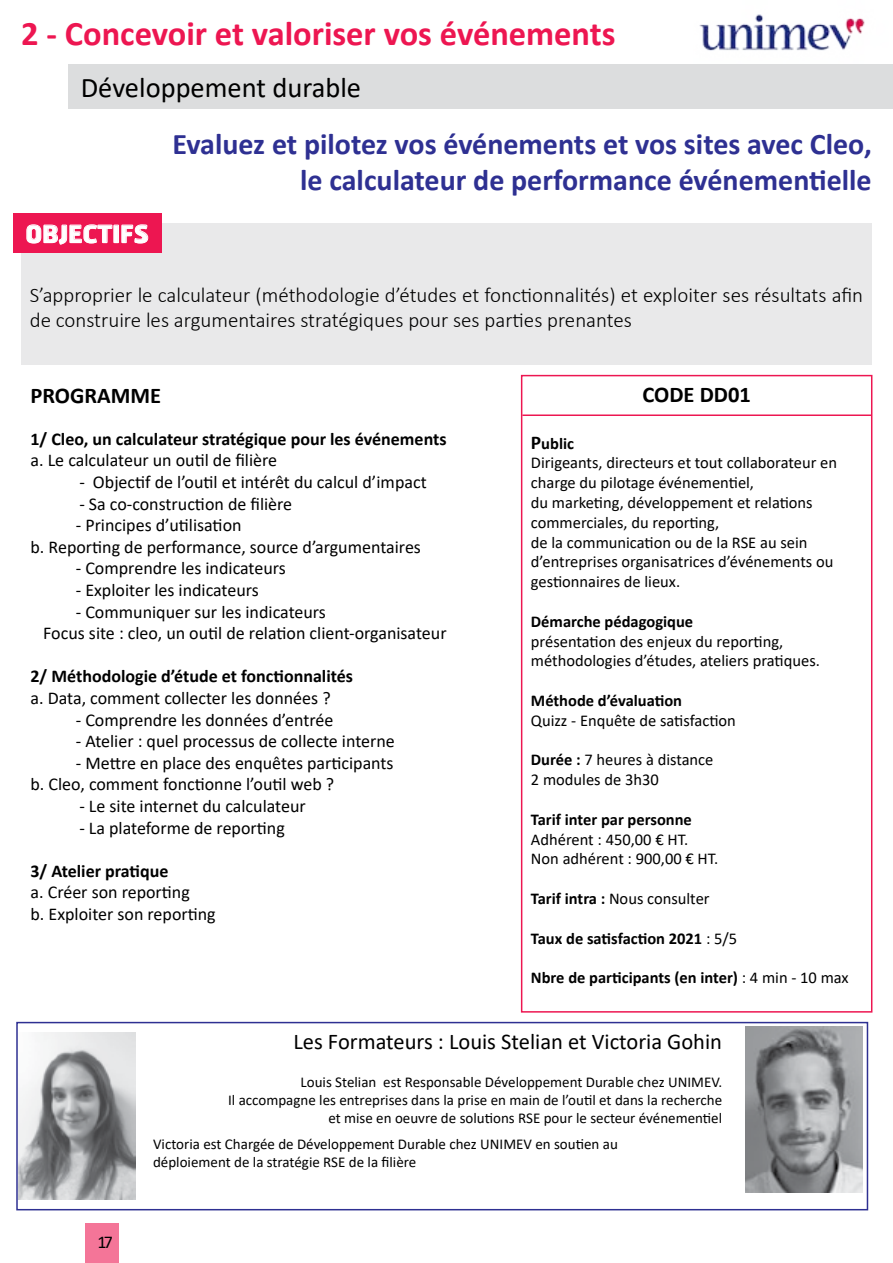
<style>
.page{position:relative;width:893px;height:1263px;background:#fff}
.page>*{position:absolute;margin:0;border:0;box-sizing:border-box;transform-origin:0 0}
.t1{font:700 34.5px "Calibri";color:#ed1651}
.t2{font:700 30px/36px "Calibri";color:#2e3092;text-align:right}
.t3{font:28.5px "Calibri";color:#000}
.t4{font:700 24px "Hermes FB";color:#fff}
.t5{font:22.5px "Calibri";color:#000}
.t6{font:700 22.5px "Calibri";color:#000}
.t7{font:300 21px/25.5px "Calibri";color:#000}
.t8{font:18px/21.6px "Calibri";color:#000}
.t9{font:700 18px "Calibri";color:#000}
.t10{font:16.5px/19.8px "Calibri";color:#000}
.t11{font:700 16.5px "Calibri";color:#000}
.t12{font:15px/18px "Calibri";color:#000;text-align:right}
.s1{font-weight:700;font-size:19.5px}
.s2{font-weight:700}
.s3{font-weight:400}
</style>
<div class="page">
<div style="left:68px;top:64px;width:825px;height:44px;background:#dcddde"></div>
<div style="left:21px;top:223px;width:851px;height:142px;background:#e9e9ea"></div>
<div style="left:13px;top:214px;width:149px;height:39px;background:#ed1651"></div>
<svg style="left:26px;top:224px;width:87px;height:21px"></svg>
<div style="left:114px;top:225px;width:5px;height:18px;border:1px solid #fff"></div>
<svg style="left:121px;top:213px;width:27px;height:31px"></svg>
<hr style="left:522px;top:414px;width:349px;height:2px;background:#ed1651">
<div style="left:521px;top:375px;width:351px;height:637px;border:2px solid #ed1651"></div>
<div style="left:16px;top:1022px;width:852px;height:188px;border:2px solid #2e3092"></div>
<img style="left:699px;top:14px;width:166px;height:37px">
<img style="left:746px;top:1026px;width:116px;height:167px">
<img style="left:19px;top:1033px;width:116px;height:166px">
<div style="left:85px;top:1223px;width:34px;height:40px;background:#f47598"></div>
<h1 class="t1" style="left:21px;top:9px;width:596px">2 - Concevoir et valoriser vos événements</h1>
<h3 class="t3" style="left:81px;top:68px;width:282px">Développement durable</h3>
<h3 class="t4" style="left:25px;top:218px;width:125px">OBJECTIFS</h3>
<h2 class="t2" style="left:173px;top:126px;width:701px">Evaluez et pilotez vos événements et vos sites avec Cleo, le calculateur de performance événementielle</h2>
<p class="t7" style="left:30px;top:282px;width:835px">S’approprier le calculateur (méthodologie d’études et fonctionnalités) et exploiter ses résultats afin de construire les argumentaires stratégiques pour ses parties prenantes</p>
<p class="t6" style="left:31px;top:380px;width:132px">PROGRAMME</p>
<p class="t9" style="left:31px;top:426px;width:418px">1/ Cleo, un calculateur stratégique pour les événements</p>
<p class="t8" style="left:31px;top:449px;width:248px">a. Le calculateur un outil de filière</p>
<p class="t8" style="left:79px;top:471px;width:349px">- Objectif de l’outil et intérêt du calcul d’impact</p>
<p class="t8" style="left:79px;top:492px;width:214px">- Sa co-construction de filière</p>
<p class="t8" style="left:31px;top:514px;width:392px;text-indent:45px">- Principes d’utilisation<br>b. Reporting de performance, source d’argumentaires</p>
<p class="t8" style="left:76px;top:557px;width:212px">- Comprendre les indicateurs</p>
<p class="t8" style="left:76px;top:579px;width:185px">- Exploiter les indicateurs</p>
<p class="t8" style="left:43px;top:600px;width:405px;text-indent:33px">- Communiquer sur les indicateurs<br>Focus site : cleo, un outil de relation client-organisateur</p>
<p class="t9" style="left:31px;top:664px;width:324px">2/ Méthodologie d’étude et fonctionnalités</p>
<p class="t8" style="left:31px;top:687px;width:302px">a. Data, comment collecter les données ?</p>
<p class="t8" style="left:76px;top:708px;width:259px">- Comprendre les données d’entrée</p>
<p class="t8" style="left:76px;top:730px;width:321px">- Atelier : quel processus de collecte interne</p>
<p class="t8" style="left:31px;top:752px;width:365px;text-indent:45px">- Mettre en place des enquêtes participants b. Cleo, comment fonctionne l’outil web ?</p>
<p class="t8" style="left:79px;top:795px;width:228px">- Le site internet du calculateur</p>
<p class="t8" style="left:79px;top:816px;width:207px">- La plateforme de reporting</p>
<p class="t9" style="left:31px;top:858px;width:140px">3/ Atelier pratique</p>
<p class="t8" style="left:31px;top:881px;width:187px">a. Créer son reporting<br>b. Exploiter son reporting</p>
<p class="t6" style="left:642px;top:378px;width:110px">CODE DD01</p>
<p class="t10" style="left:531px;top:433px;width:308px"><span class="s1">P</span><span class="s2">ublic<br></span>Dirigeants, directeurs et tout collaborateur en charge du pilotage événementiel,<br>du marketing, développement et relations commerciales, du reporting,<br>de la communication ou de la RSE au sein d’entreprises organisatrices d’événements ou gestionnaires de lieux.</p>
<p class="t11" style="left:531px;top:610px;width:164px">Démarche pédagogique</p>
<p class="t10" style="left:531px;top:631px;width:291px">présentation des enjeux du reporting, méthodologies d’études, ateliers pratiques.</p>
<p class="t11" style="left:531px;top:689px;width:153px">Méthode d’évaluation</p>
<p class="t10" style="left:531px;top:710px;width:207px">Quizz - Enquête de satisfaction</p>
<p class="t10" style="left:531px;top:749px;width:184px"><span class="s2">Durée :</span> 7 heures à distance<br>2 modules de 3h30</p>
<p class="t11" style="left:531px;top:808px;width:163px">Tarif inter par personne</p>
<p class="t10" style="left:531px;top:829px;width:189px">Adhérent : 450,00 € HT.<br>Non adhérent : 900,00 € HT.</p>
<p class="t10" style="left:531px;top:888px;width:180px"><span class="s2">Tarif intra :</span> Nous consulter</p>
<p class="t11" style="left:531px;top:926px;width:208px">Taux de satisfaction 2021 <span class="s3">: 5/5</span></p>
<p class="t11" style="left:531px;top:966px;width:319px">Nbre de participants (en inter) <span class="s3">: 4 min - 10 max</span></p>
<p class="t8" style="left:97px;top:1231px;width:17px">17</p>
<p class="t5" style="left:293px;top:1026px;width:430px">Les Formateurs : Louis Stelian et Victoria Gohin</p>
<p class="t12" style="left:228px;top:1073px;width:495px">Louis Stelian est Responsable Développement Durable chez UNIMEV.<br>Il accompagne les entreprises dans la prise en main de l’outil et dans la recherche et mise en oeuvre de solutions RSE pour le secteur événementiel</p>
<p class="t12" style="left:153px;top:1135px;width:466px;text-align:left">Victoria est Chargée de Développement Durable chez UNIMEV en soutien au déploiement de la stratégie RSE de la filière</p>
</div>
